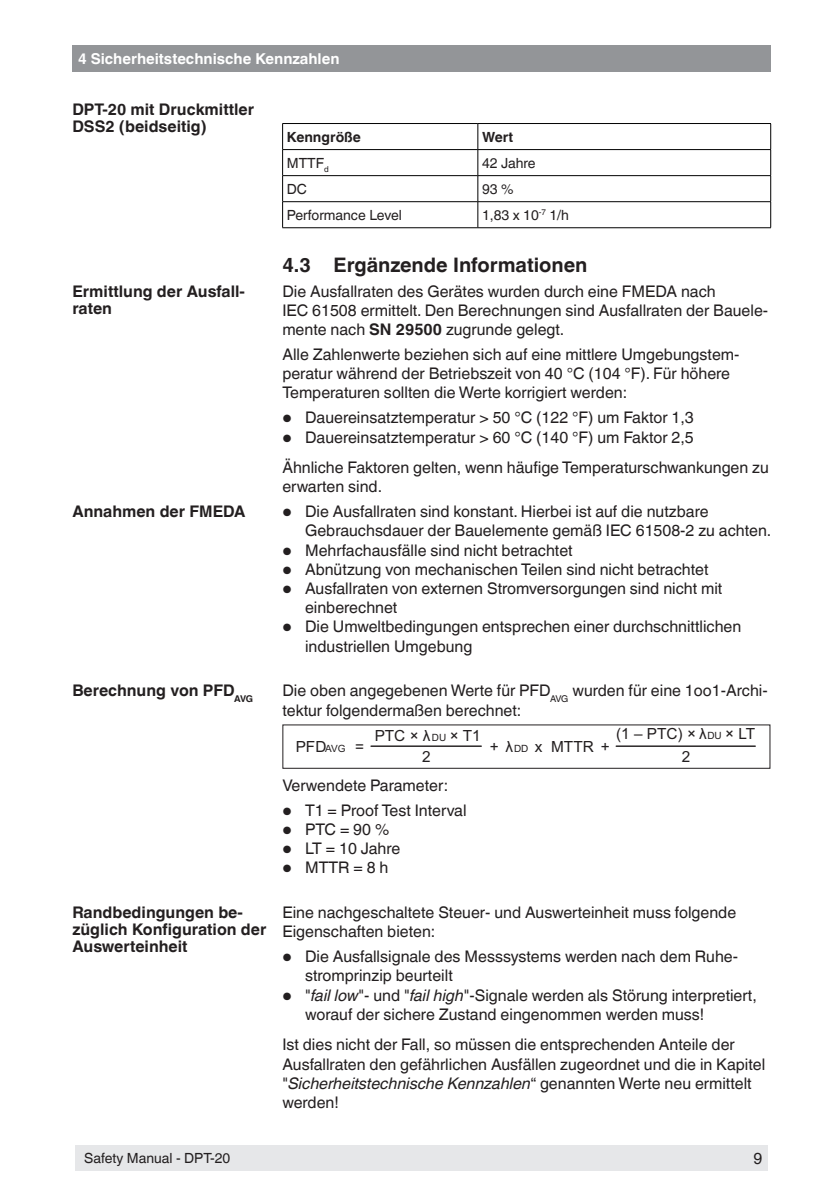
<style>
.page{position:relative;width:840px;height:1191px;background:#fff}
.page>*{position:absolute;margin:0;border:0;box-sizing:border-box;transform-origin:0 0}
.titel_2_normal{font:700 20px "Helvetica Linotype";color:#231f20}
.absatz_normal{font:16px/19.2px "Helvetica Linotype";color:#231f20}
.absatz_normal_margin{font:16px/19.2px "Helvetica Linotype";color:#231f20}
.marginaltext{font:700 16px/17px "Helvetica Linotype";color:#231f20}
.bild{font:15.4px/21.6px "Arial";color:#231f20;text-align:center}
.K1right_Wika{font:700 15px "Helvetica Linotype";color:#fff}
.absatz_tabelle{font:14px "Helvetica Linotype";color:#231f20}
.Fuss_F{font:14px "Helvetica Linotype";color:#231f20}
.absatz_tabelle_fett{font:700 14px "Helvetica Linotype";color:#231f20}
.s1{font-weight:700}
.s2{font-size:24px}
.s3{font-size:10px}
.s4{font-style:italic}
</style>
<div class="page">
<div style="left:721px;top:1145px;width:46px;height:26px;background:#e6e7e9"></div>
<div style="left:72px;top:45px;width:698px;height:27px;background:#939598"></div>
<div style="left:75px;top:1145px;width:646px;height:26px;background:#e6e7e9"></div>
<hr style="left:282px;top:123px;width:195px;height:1px;background:#000">
<hr style="left:282px;top:149px;width:195px;height:1px;background:#000">
<hr style="left:477px;top:123px;width:293px;height:1px;background:#000">
<hr style="left:477px;top:149px;width:293px;height:1px;background:#000">
<hr style="left:282px;top:175px;width:195px;height:1px;background:#000">
<hr style="left:477px;top:175px;width:293px;height:1px;background:#000">
<hr style="left:282px;top:201px;width:195px;height:1px;background:#000">
<svg style="left:282px;top:124px;width:1px;height:103px"></svg>
<hr style="left:282px;top:227px;width:195px;height:1px;background:#000">
<hr style="left:477px;top:201px;width:293px;height:1px;background:#000">
<svg style="left:477px;top:124px;width:1px;height:103px"></svg>
<svg style="left:770px;top:124px;width:1px;height:103px"></svg>
<hr style="left:477px;top:227px;width:293px;height:1px;background:#000">
<hr style="left:371px;top:745px;width:110px;height:2px;background:#231f20">
<hr style="left:616px;top:745px;width:138px;height:2px;background:#231f20">
<p class="K1right_Wika" style="left:78px;top:50px;width:263px">4 Sicherheitstechnische Kennzahlen</p>
<p class="marginaltext" style="left:72px;top:101px;width:183px">DPT-20 mit Druckmittler<br>DSS2 (beidseitig)</p>
<p class="marginaltext" style="left:72px;top:283px;width:174px">Ermittlung der Ausfall&shy;raten</p>
<p class="marginaltext" style="left:72px;top:503px;width:175px">Annahmen der FMEDA</p>
<p class="marginaltext" style="left:72px;top:682px;width:182px">Berechnung von PFD<sub>AVG</sub></p>
<p class="marginaltext" style="left:72px;top:904px;width:195px">Randbedingungen be&shy;züglich Konfiguration der<br>Auswerteinheit</p>
<p class="absatz_tabelle_fett" style="left:287px;top:129px;width:75px">Kenngröße</p>
<p class="absatz_tabelle_fett" style="left:482px;top:129px;width:33px">Wert</p>
<p class="absatz_tabelle" style="left:287px;top:155px;width:43px">MTTF<sub>d</sub></p>
<p class="absatz_tabelle" style="left:482px;top:155px;width:55px">42 Jahre</p>
<p class="absatz_tabelle" style="left:287px;top:181px;width:22px">DC</p>
<p class="absatz_tabelle" style="left:482px;top:181px;width:33px">93 %</p>
<p class="absatz_tabelle" style="left:287px;top:207px;width:116px">Performance Level</p>
<p class="absatz_tabelle" style="left:482px;top:207px;width:88px">1,83 x 10<sup>-7</sup> 1/h</p>
<p class="titel_2_normal" style="left:282px;top:253px;width:306px">4.3 Ergänzende Informationen</p>
<p class="absatz_normal" style="left:282px;top:282px;width:487px">Die Ausfallraten des Gerätes wurden durch eine FMEDA nach<br>IEC 61508 ermittelt. Den Berechnungen sind Ausfallraten der Bauele&shy;mente nach <span class="s1">SN 29500</span> zugrunde gelegt.</p>
<p class="absatz_normal" style="left:282px;top:345px;width:458px">Alle Zahlenwerte beziehen sich auf eine mittlere Umgebungstem&shy;peratur während der Betriebszeit von 40 °C (104 °F). Für höhere<br>Temperaturen sollten die Werte korrigiert werden:</p>
<p class="absatz_normal" style="left:282px;top:408px;width:413px"><span class="s2">•</span> Dauereinsatztemperatur &gt; 50 °C (122 °F) um Faktor 1,3</p>
<p class="absatz_normal" style="left:282px;top:427px;width:413px"><span class="s2">•</span> Dauereinsatztemperatur &gt; 60 °C (140 °F) um Faktor 2,5</p>
<p class="absatz_normal" style="left:282px;top:458px;width:488px">Ähnliche Faktoren gelten, wenn häufige Temperaturschwankungen zu erwarten sind.</p>
<p class="absatz_normal" style="left:305px;top:502px;width:467px;text-indent:-23px"><span class="s2">•</span> Die Ausfallraten sind konstant. Hierbei ist auf die nutzbare<br>Gebrauchsdauer der Bauelemente gemäß IEC 61508-2 zu achten.</p>
<p class="absatz_normal" style="left:282px;top:540px;width:291px"><span class="s2">•</span> Mehrfachausfälle sind nicht betrachtet</p>
<p class="absatz_normal" style="left:282px;top:559px;width:427px"><span class="s2">•</span> Abnützung von mechanischen Teilen sind nicht betrachtet</p>
<p class="absatz_normal" style="left:305px;top:579px;width:418px;text-indent:-23px"><span class="s2">•</span> Ausfallraten von externen Stromversorgungen sind nicht mit einberechnet</p>
<p class="absatz_normal" style="left:305px;top:617px;width:437px;text-indent:-23px"><span class="s2">•</span> Die Umweltbedingungen entsprechen einer durchschnittlichen industriellen Umgebung</p>
<p class="absatz_normal_margin" style="left:282px;top:681px;width:486px">Die oben angegebenen Werte für PFD<sub>AVG</sub> wurden für eine 1oo1-Archi&shy;tektur folgendermaßen berechnet:</p>
<p class="bild" style="left:295px;top:736px;width:70px">PFD<span class="s3">AVG</span> =</p>
<p class="bild" style="left:489px;top:736px;width:121px">+ λ<span class="s3">DD</span> x MTTR +</p>
<p class="bild" style="left:374px;top:724px;width:107px">PTC × λ<span class="s3">DU</span> × T1<br>2</p>
<p class="bild" style="left:615px;top:722px;width:141px;line-height:23px">(1 – PTC) × λ<span class="s3">DU</span> × LT<br>2</p>
<p class="absatz_normal" style="left:282px;top:775px;width:167px">Verwendete Parameter:</p>
<p class="absatz_normal" style="left:282px;top:800px;width:185px"><span class="s2">•</span> T1 = Proof Test Interval</p>
<p class="absatz_normal" style="left:282px;top:819px;width:108px"><span class="s2">•</span> PTC = 90 %</p>
<p class="absatz_normal" style="left:282px;top:839px;width:119px"><span class="s2">•</span> LT = 10 Jahre</p>
<p class="absatz_normal" style="left:282px;top:858px;width:107px"><span class="s2">•</span> MTTR = 8 h</p>
<p class="absatz_normal_margin" style="left:282px;top:903px;width:455px">Eine nachgeschaltete Steuer- und Auswerteinheit muss folgende<br>Eigenschaften bieten:</p>
<p class="absatz_normal" style="left:305px;top:947px;width:434px;text-indent:-23px"><span class="s2">•</span> Die Ausfallsignale des Messsystems werden nach dem Ruhe&shy;stromprinzip beurteilt</p>
<p class="absatz_normal" style="left:305px;top:985px;width:453px;text-indent:-23px"><span class="s2">•</span> "<span class="s4">fail low</span>"- und "<span class="s4">fail high</span>"-Signale werden als Störung interpretiert, worauf der sichere Zustand eingenommen werden muss!</p>
<p class="absatz_normal" style="left:282px;top:1035px;width:484px">Ist dies nicht der Fall, so müssen die entsprechenden Anteile der Ausfallraten den gefährlichen Ausfällen zugeordnet und die in Kapitel "<span class="s4">Sicherheitstechnische Kennzahlen</span>“ genannten Werte neu ermittelt werden!</p>
<p class="Fuss_F" style="left:84px;top:1150px;width:147px">Safety Manual - DPT-20</p>
<p class="absatz_normal" style="left:752px;top:1149px;width:10px">9</p>
</div>
